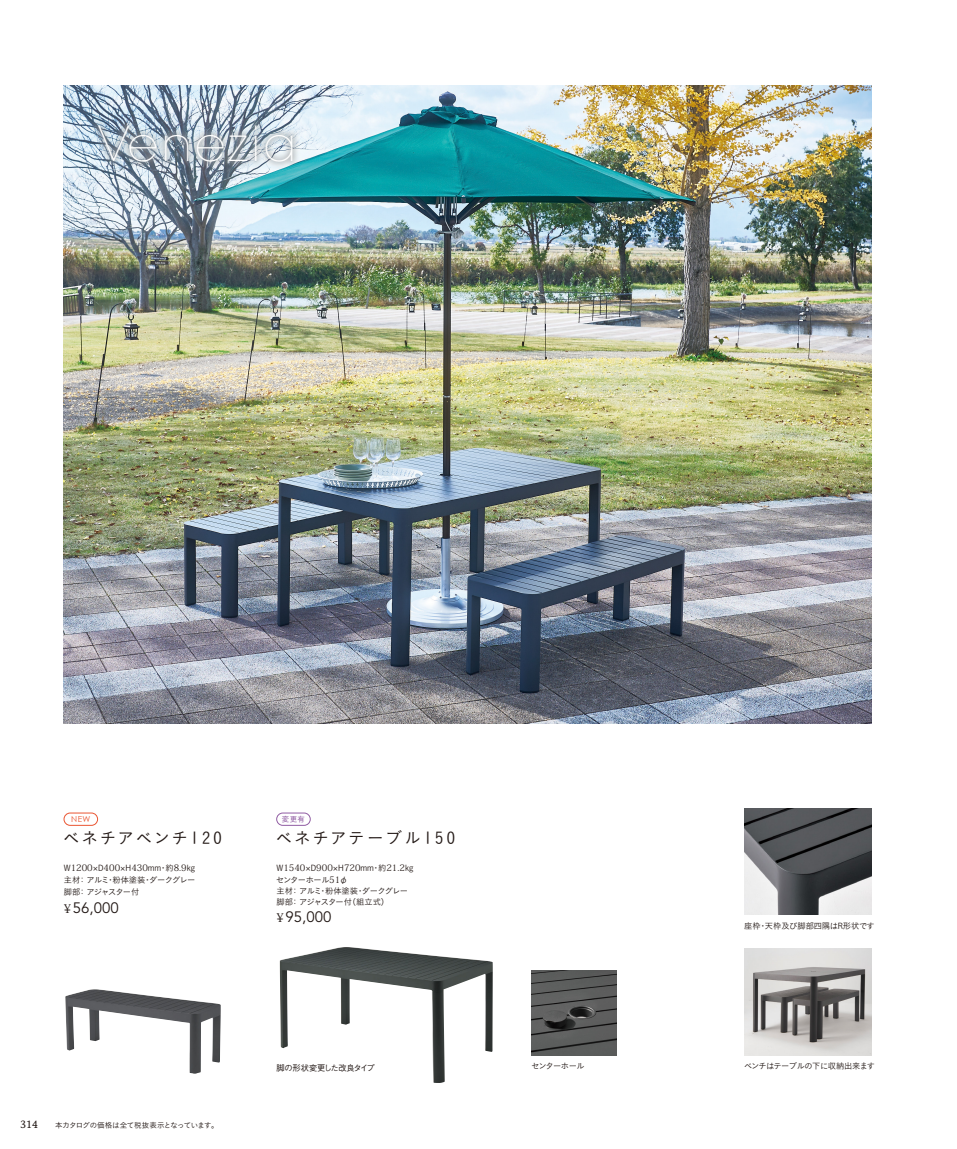
<style>
.page{position:relative;width:957px;height:1149px;background:#fff}
.page>*{position:absolute;margin:0;border:0;box-sizing:border-box;transform-origin:0 0}
.t1{font:200 48px "Avant Garde";letter-spacing:.07em;color:#fff}
.t2{font:16.5px "Koburina Go Std W3";letter-spacing:.13em;color:#221815}
.t3{font:16.5px "Koburina Go Std W3";letter-spacing:.11em;color:#221815}
.t4{font:15px "Avenir";color:#221815}
.t5{font:10.5px "Stone Informal";color:#221815}
.t6{font:9px "Koz Min Pr 6 N";color:#221815}
.t7{font:8.25px/12px "Koburina Go Std W3";letter-spacing:-.055em;color:#221815;text-align:justify}
.t8{font:8.25px/10.9px "Koburina Go Std W3";letter-spacing:-.075em;color:#221815}
.t9{font:8.25px "Koburina Go Std W3";letter-spacing:-.015em;color:#221815}
.t10{font:500 8.25px "Gothic BBB Pro";letter-spacing:-.05em;color:#221815}
.t11{font:8.25px "Century Gothic";color:#ea5532}
.t12{font:7.5px "Koburina Go Std W3";letter-spacing:-.045em;color:#221815}
.t13{font:7.5px "Tsuku Go Pro D";color:#915da3}
.s1{font-family:"Koz Min Pr 6 N";font-size:9px}
.s2{font-family:"Koz Min Pr 6 N";font-size:12px}
.s3{font-family:"Koburina Go Std W3";font-size:8.25px}
</style>
<div class="page">
<img style="left:64px;top:85px;width:808px;height:638px">
<img style="left:744px;top:948px;width:128px;height:106px">
<img style="left:744px;top:808px;width:128px;height:106px">
<img style="left:65px;top:989px;width:156px;height:84px">
<img style="left:280px;top:947px;width:213px;height:135px">
<div style="left:91px;top:117px;width:209px;height:52px;background:#9fa0a0;opacity:.75"></div>
<div style="left:64px;top:812px;width:34px;height:13px;border:1px solid #ea5532;border-radius:6px"></div>
<img style="left:531px;top:970px;width:86px;height:84px">
<div style="left:276px;top:812px;width:34px;height:13px;border:1px solid #915da3;border-radius:6px"></div>
<p class="t1" style="left:98px;top:115px;width:200px">Venezia</p>
<p class="t11" style="left:71px;top:813px;width:21px">NEW</p>
<p class="t13" style="left:282px;top:812px;width:25px">変更有</p>
<p class="t3" style="left:63px;top:825px;width:160px">ベネチアベンチ120</p>
<p class="t2" style="left:276px;top:825px;width:181px">ベネチアテーブル150</p>
<p class="t7" style="left:64px;top:861px;width:133px">W<span class="s1">1200</span>×D<span class="s1">400</span>×H<span class="s1">430</span>mm・約<span class="s1">8</span>.<span class="s1">9</span>kg主材： アルミ･粉体塗装･ダークグレー脚部： アジャスター付</p>
<p class="t4" style="left:64px;top:899px;width:56px"><span class="s2">¥</span>56,000</p>
<p class="t6" style="left:276px;top:862px;width:138px"><span class="s3">W</span>1540<span class="s3">×D</span>900<span class="s3">×H</span>720<span class="s3">mm・約</span>21<span class="s3">.</span>2<span class="s3">kg</span></p>
<p class="t8" style="left:276px;top:874px;width:133px">センターホール<span class="s1">51</span>φ<br>主材： アルミ・粉体塗装・ダークグレー脚部： アジャスター付（組立式）</p>
<p class="t4" style="left:276px;top:908px;width:56px"><span class="s2">¥</span>95,000</p>
<p class="t9" style="left:744px;top:918px;width:132px">座枠・天枠及び脚部四隅はR形状です</p>
<p class="t10" style="left:276px;top:1061px;width:100px">脚の形状変更した改良タイプ</p>
<p class="t8" style="left:531px;top:1059px;width:55px">センターホール</p>
<p class="t7" style="left:744px;top:1059px;width:132px">ベンチはテーブルの下に収納出来ます</p>
<p class="t5" style="left:20px;top:1117px;width:20px">314</p>
<p class="t12" style="left:55px;top:1119px;width:165px">本カタログの価格は全て税抜表示となっています。</p>
</div>
